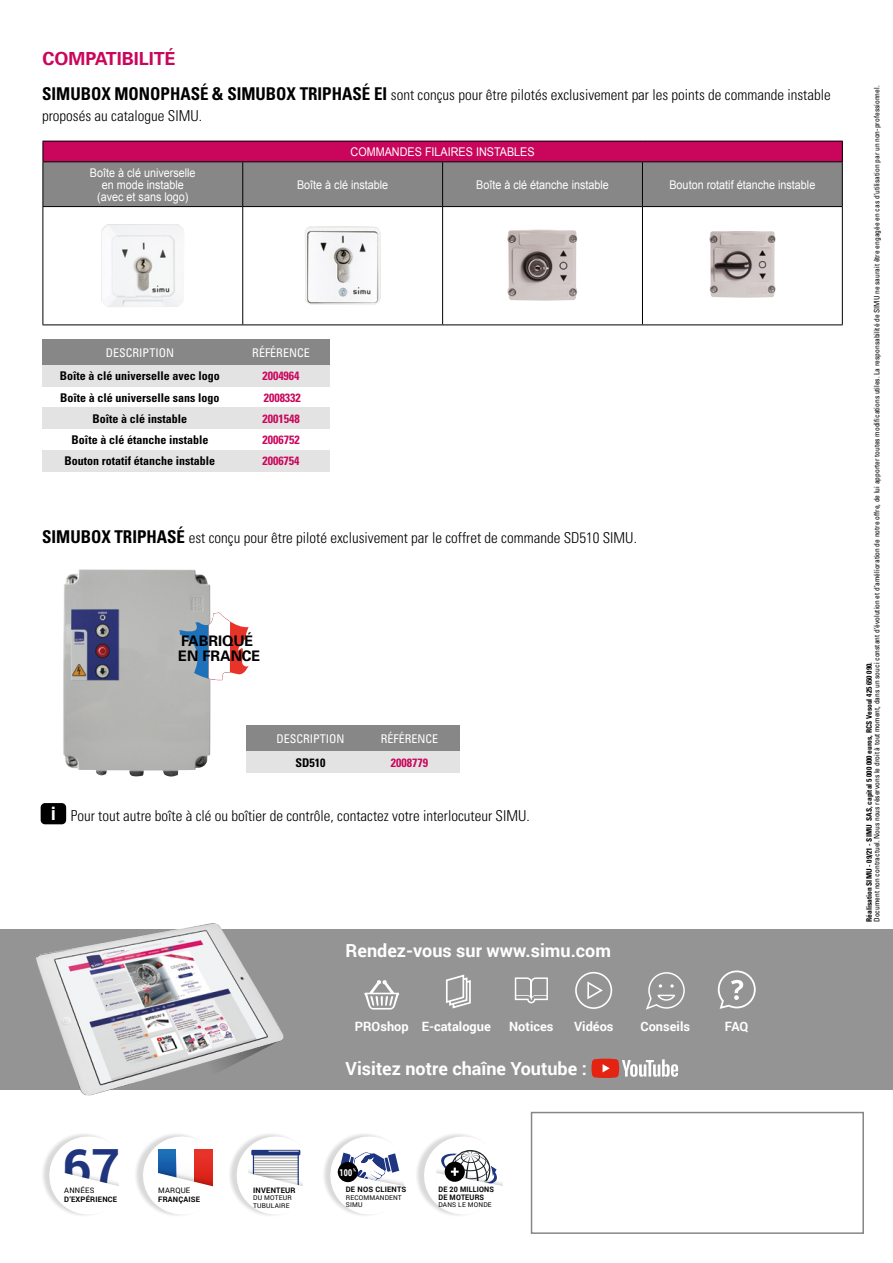
<style>
.page{position:relative;width:893px;height:1263px;background:#fff}
.page>*{position:absolute;margin:0;border:0;box-sizing:border-box;transform-origin:0 0}
.t1{font:700 49.95px "Roboto";color:#1f357e}
.t2{font:700 18px "Roboto";color:#fff}
.t3{font:700 18px "Univers";color:#ca065c}
.t4{font:300 condensed 15px/21px "Univers";color:#000}
.t5{font:700 14.55px/14.5px "Univers";color:#000}
.t6{font:700 12.75px "Roboto";color:#fff}
.t7{font:12px/12px "Arial";color:#fff;text-align:center;scale:.9 1}
.t8{font:700 condensed 12px "Univers";color:#000}
.t9{font:700 condensed 12px "Univers";color:#ca065c}
.t10{font:condensed 12px "Univers";color:#fff}
.t11{font:900 9.6px "Roboto";color:#fff;scale:.75 1}
.t12{font:condensed 7.5px "Univers";color:#000}
.t13{font:700 condensed 7.5px "Univers";color:#000}
.t14{font:700 7.5px "Roboto";letter-spacing:.025em;color:#000}
.t15{font:700 7.5px/7.5px "Roboto";letter-spacing:.025em;color:#000;scale:.95 1}
.t16{font:7.5px "Roboto";letter-spacing:.025em;color:#000}
.t17{font:6.6px/7.5px "Roboto";letter-spacing:.025em;color:#000}
.s1{font-weight:700;font-size:17.55px}
.s2{font-family:"Arial";font-weight:700;font-stretch:normal;font-size:18.6px;color:#fff}
</style>
<div class="page">
<svg style="left:43px;top:141px;width:800px;height:65px;background:#995d77"></svg>
<hr style="left:43px;top:161px;width:200px;height:1px;background:#000">
<hr style="left:43px;top:162px;width:1px;height:44px;background:#000">
<hr style="left:243px;top:161px;width:200px;height:1px;background:#000">
<hr style="left:242px;top:162px;width:1px;height:44px;background:#000">
<hr style="left:443px;top:161px;width:199px;height:1px;background:#000">
<hr style="left:442px;top:162px;width:1px;height:44px;background:#000">
<hr style="left:642px;top:161px;width:201px;height:1px;background:#000">
<hr style="left:642px;top:162px;width:1px;height:44px;background:#000">
<hr style="left:842px;top:162px;width:1px;height:44px;background:#000">
<hr style="left:43px;top:206px;width:200px;height:1px;background:#000">
<hr style="left:43px;top:207px;width:1px;height:117px;background:#000">
<hr style="left:243px;top:206px;width:200px;height:1px;background:#000">
<hr style="left:242px;top:207px;width:1px;height:117px;background:#000">
<hr style="left:443px;top:206px;width:199px;height:1px;background:#000">
<hr style="left:442px;top:207px;width:1px;height:117px;background:#000">
<hr style="left:642px;top:206px;width:201px;height:1px;background:#000">
<hr style="left:642px;top:207px;width:1px;height:117px;background:#000">
<hr style="left:842px;top:207px;width:1px;height:117px;background:#000">
<hr style="left:43px;top:324px;width:200px;height:1px;background:#000">
<hr style="left:243px;top:324px;width:200px;height:1px;background:#000">
<hr style="left:443px;top:324px;width:199px;height:1px;background:#000">
<hr style="left:642px;top:324px;width:201px;height:1px;background:#000">
<img style="left:101px;top:224px;width:6px;height:74px">
<img style="left:305px;top:227px;width:75px;height:78px">
<img style="left:507px;top:230px;width:71px;height:71px">
<img style="left:709px;top:231px;width:67px;height:67px">
<div style="left:41px;top:803px;width:25px;height:21px;background:#000;border-radius:4px"></div>
<div style="left:0;top:929px;width:893px;height:161px;background:#949494"></div>
<div style="left:575px;top:972px;width:37px;height:37px;border:2px solid #fff;border-radius:50%"></div>
<svg style="left:587px;top:981px;width:16px;height:19px"></svg>
<svg style="left:646px;top:972px;width:39px;height:38px"></svg>
<svg style="left:515px;top:977px;width:33px;height:26px"></svg>
<svg style="left:718px;top:970px;width:38px;height:39px"></svg>
<svg style="left:446px;top:974px;width:25px;height:35px"></svg>
<svg style="left:364px;top:980px;width:35px;height:29px"></svg>
<svg style="left:591px;top:1059px;width:87px;height:19px"></svg>
<div style="left:531px;top:1112px;width:333px;height:122px;border:2px solid #878787"></div>
<svg style="left:35px;top:929px;width:247px;height:167px"></svg>
<img style="left:36px;top:923px;width:176px;height:51px">
<div style="left:42px;top:365px;width:288px;height:21px;background:#e3e3e3"></div>
<div style="left:42px;top:408px;width:288px;height:21px;background:#e3e3e3"></div>
<div style="left:42px;top:450px;width:288px;height:21px;background:#e3e3e3"></div>
<div style="left:42px;top:339px;width:288px;height:26px;background:#878787"></div>
<div style="left:246px;top:751px;width:213px;height:22px;background:#e3e3e3"></div>
<div style="left:246px;top:725px;width:213px;height:26px;background:#878787"></div>
<img style="left:63px;top:569px;width:147px;height:208px">
<svg style="left:179px;top:613px;width:70px;height:69px"></svg>
<div style="left:41px;top:1133px;width:84px;height:84px;background:linear-gradient(to bottom,#fbfbfb,#fbfbfb)"></div>
<svg style="left:45px;top:1133px;width:80px;height:84px"></svg>
<svg style="left:136px;top:1163px;width:2px;height:24px"></svg>
<svg style="left:138px;top:1134px;width:75px;height:82px"></svg>
<div style="left:228px;top:1133px;width:84px;height:84px;background:linear-gradient(to bottom,#fbfbfb,#fbfbfb)"></div>
<svg style="left:232px;top:1133px;width:80px;height:84px"></svg>
<div style="left:322px;top:1133px;width:84px;height:84px;background:linear-gradient(to bottom,#fbfbfb,#fbfbfb)"></div>
<svg style="left:326px;top:1133px;width:80px;height:84px"></svg>
<svg style="left:417px;top:1163px;width:2px;height:24px"></svg>
<svg style="left:419px;top:1134px;width:84px;height:82px"></svg>
<p class="t3" style="left:43px;top:47px;width:135px">COMPATIBILITÉ</p>
<p class="t4" style="left:42px;top:84px;width:790px"><span class="s1">SIMUBOX MONOPHASÉ &amp; SIMUBOX TRIPHASÉ EI</span> sont conçus pour être pilotés exclusivement par les points de commande instable proposés au catalogue SIMU.</p>
<p class="t7" style="left:90px;top:166px;width:119px">Boîte à clé universelle en mode instable (avec et sans logo)</p>
<p class="t7" style="left:351px;top:146px;width:206px">COMMANDES FILAIRES INSTABLES</p>
<p class="t7" style="left:297px;top:178px;width:103px">Boîte à clé instable</p>
<p class="t7" style="left:476px;top:178px;width:149px">Boîte à clé étanche instable</p>
<p class="t7" style="left:669px;top:178px;width:164px">Bouton rotatif étanche instable</p>
<p class="t10" style="left:106px;top:345px;width:70px">DESCRIPTION</p>
<p class="t10" style="left:252px;top:345px;width:59px">RÉFÉRENCE</p>
<p class="t8" style="left:60px;top:369px;width:161px">Boîte à clé universelle avec logo</p>
<p class="t9" style="left:262px;top:369px;width:39px">2004964</p>
<p class="t8" style="left:60px;top:390px;width:161px">Boîte à clé universelle sans logo</p>
<p class="t9" style="left:264px;top:390px;width:39px">2008332</p>
<p class="t8" style="left:93px;top:411px;width:96px">Boîte à clé instable</p>
<p class="t9" style="left:262px;top:411px;width:39px">2001548</p>
<p class="t8" style="left:72px;top:432px;width:138px">Boîte à clé étanche instable</p>
<p class="t9" style="left:262px;top:432px;width:39px">2006752</p>
<p class="t8" style="left:65px;top:454px;width:152px">Bouton rotatif étanche instable</p>
<p class="t9" style="left:262px;top:454px;width:39px">2006754</p>
<p class="t4" style="left:42px;top:527px;width:596px"><span class="s1">SIMUBOX TRIPHASÉ</span> est conçu pour être piloté exclusivement par le coffret de commande SD510 SIMU.</p>
<p class="t5" style="left:178px;top:633px;width:84px">FABRIQUÉ<br>EN FRANCE</p>
<p class="t10" style="left:277px;top:731px;width:70px">DESCRIPTION</p>
<p class="t10" style="left:381px;top:731px;width:59px">RÉFÉRENCE</p>
<p class="t8" style="left:296px;top:755px;width:31px">SD510</p>
<p class="t9" style="left:391px;top:755px;width:39px">2008779</p>
<p class="t4" style="left:51px;top:805px;width:480px"><span class="s2">i</span> Pour tout autre boîte à clé ou boîtier de contrôle, contactez votre interlocuteur SIMU.</p>
<p class="t2" style="left:346px;top:938px;width:267px">Rendez-vous sur www.simu.com</p>
<h1 class="t1" style="left:63px;top:1132px;width:59px">67</h1>
<p class="t16" style="left:64px;top:1185px;width:32px">ANNÉES</p>
<p class="t14" style="left:64px;top:1194px;width:54px">D’EXPÉRIENCE</p>
<p class="t16" style="left:158px;top:1185px;width:34px">MARQUE</p>
<p class="t14" style="left:158px;top:1194px;width:43px">FRANÇAISE</p>
<p class="t14" style="left:253px;top:1184px;width:44px">INVENTEUR</p>
<p class="t17" style="left:253px;top:1194px;width:40px">DU MOTEUR<br>TUBULAIRE</p>
<p class="t6" style="left:422px;top:1017px;width:71px">E-catalogue</p>
<p class="t6" style="left:509px;top:1017px;width:46px">Notices</p>
<p class="t6" style="left:574px;top:1017px;width:41px">Vidéos</p>
<p class="t6" style="left:640px;top:1017px;width:51px">Conseils</p>
<p class="t6" style="left:725px;top:1017px;width:25px">FAQ</p>
<p class="t2" style="left:346px;top:1056px;width:243px">Visitez notre chaîne Youtube :</p>
<p class="t6" style="left:355px;top:1017px;width:55px">PROshop</p>
<p class="t11" style="left:339px;top:1165px;width:19px">100</p>
<p class="t14" style="left:346px;top:1184px;width:62px">DE NOS CLIENTS</p>
<p class="t17" style="left:346px;top:1193px;width:58px">RECOMMANDENT<br>SIMU</p>
<p class="t15" style="left:438px;top:1186px;width:60px">DE 20 MILLIONS<br>DE MOTEURS</p>
<p class="t17" style="left:438px;top:1201px;width:55px">DANS LE MONDE</p>
<p class="t12" style="left:872px;top:922px;width:838px;rotate:-90deg">Document non contractuel. Nous nous réservons le droit à tout moment, dans un souci constant d’évolution et d’amélioration de notre offre, de lui apporter toutes modifications utiles. La responsabilité de SIMU ne saurait être engagée en cas d’utilisation par un non-professionnel.</p>
<p class="t13" style="left:865px;top:922px;width:262px;rotate:-90deg">Réalisation SIMU - 09/21 - SIMU SAS, capital 5 000 000 euros, RCS Vesoul 425 650 090.</p>
</div>
